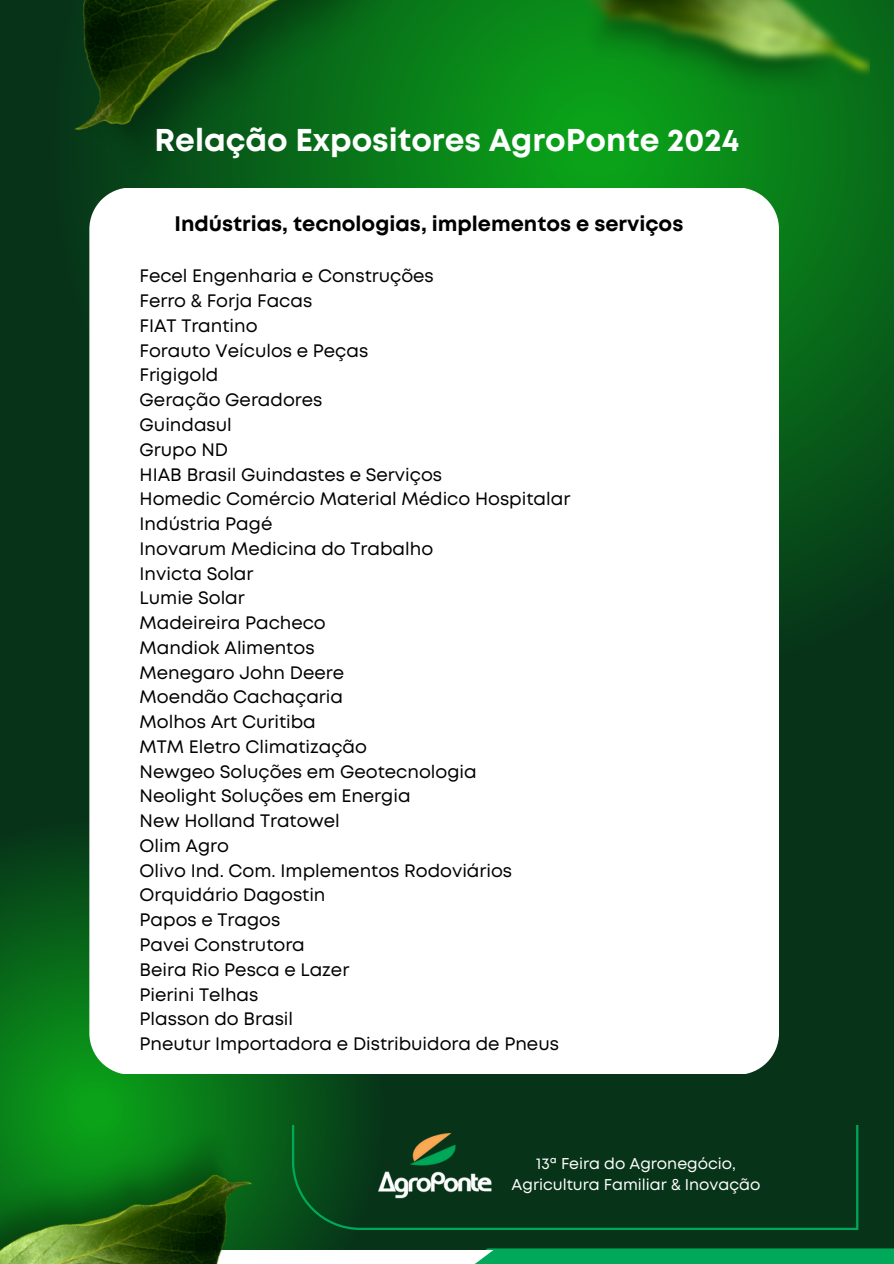
<style>
.page{position:relative;width:894px;height:1264px;background:#fff}
.page>*{position:absolute;margin:0;border:0;box-sizing:border-box;transform-origin:0 0}
.t1{font:700 31.5px "Mont";color:#fff}
.t2{font:700 21px "Mont";color:#000}
.t3{font:18px/24.8px "Mont";color:#000}
.t4{font:15.6px "Mont";color:#fff}
</style>
<div class="page">
<div style="left:0;top:0;width:893px;height:1263px;background:#073419"></div>
<svg style="left:0;top:847px;width:410px;height:401px"></svg>
<svg style="left:519px;top:0;width:374px;height:741px"></svg>
<img style="left:74px;top:0;width:445px;height:187px">
<img style="left:582px;top:0;width:287px;height:99px">
<svg style="left:289px;top:1248px;width:604px;height:15px;background:#48b983"></svg>
<svg style="left:292px;top:1125px;width:566px;height:104px"></svg>
<img style="left:0;top:1067px;width:289px;height:196px">
<img style="left:378px;top:1133px;width:118px;height:34px">
<img style="left:378px;top:1171px;width:118px;height:27px">
<div style="left:89px;top:187px;width:689px;height:886px;background:#fff"></div>
<h3 class="t1" style="left:154px;top:128px;width:586px">Relação Expositores AgroPonte 2024</h3>
<p class="t2" style="left:174px;top:216px;width:510px">Indústrias, tecnologias, implementos e serviços</p>
<p class="t3" style="left:139px;top:265px;width:432px">Fecel Engenharia e Construções<br>Ferro &amp; Forja Facas<br>FIAT Trantino<br>Forauto Veículos e Peças<br>Frigigold<br>Geração Geradores<br>Guindasul<br>Grupo ND<br>HIAB Brasil Guindastes e Serviços<br>Homedic Comércio Material Médico Hospitalar<br>Indústria Pagé<br>Inovarum Medicina do Trabalho<br>Invicta Solar<br>Lumie Solar<br>Madeireira Pacheco<br>Mandiok Alimentos<br>Menegaro John Deere<br>Moendão Cachaçaria<br>Molhos Art Curitiba<br>MTM Eletro Climatização<br>Newgeo Soluções em Geotecnologia<br>Neolight Soluções em Energia<br>New Holland Tratowel<br>Olim Agro<br>Olivo Ind. Com. Implementos Rodoviários<br>Orquidário Dagostin<br>Papos e Tragos<br>Pavei Construtora<br>Beira Rio Pesca e Lazer<br>Pierini Telhas<br>Plasson do Brasil<br>Pneutur Importadora e Distribuidora de Pneus</p>
<h1 class="t4" style="left:536px;top:1157px;width:201px">13ª Feira do Agronegócio,</h1>
<h2 class="t4" style="left:511px;top:1179px;width:250px">Agricultura Familiar &amp; Inovação</h2>
</div>
